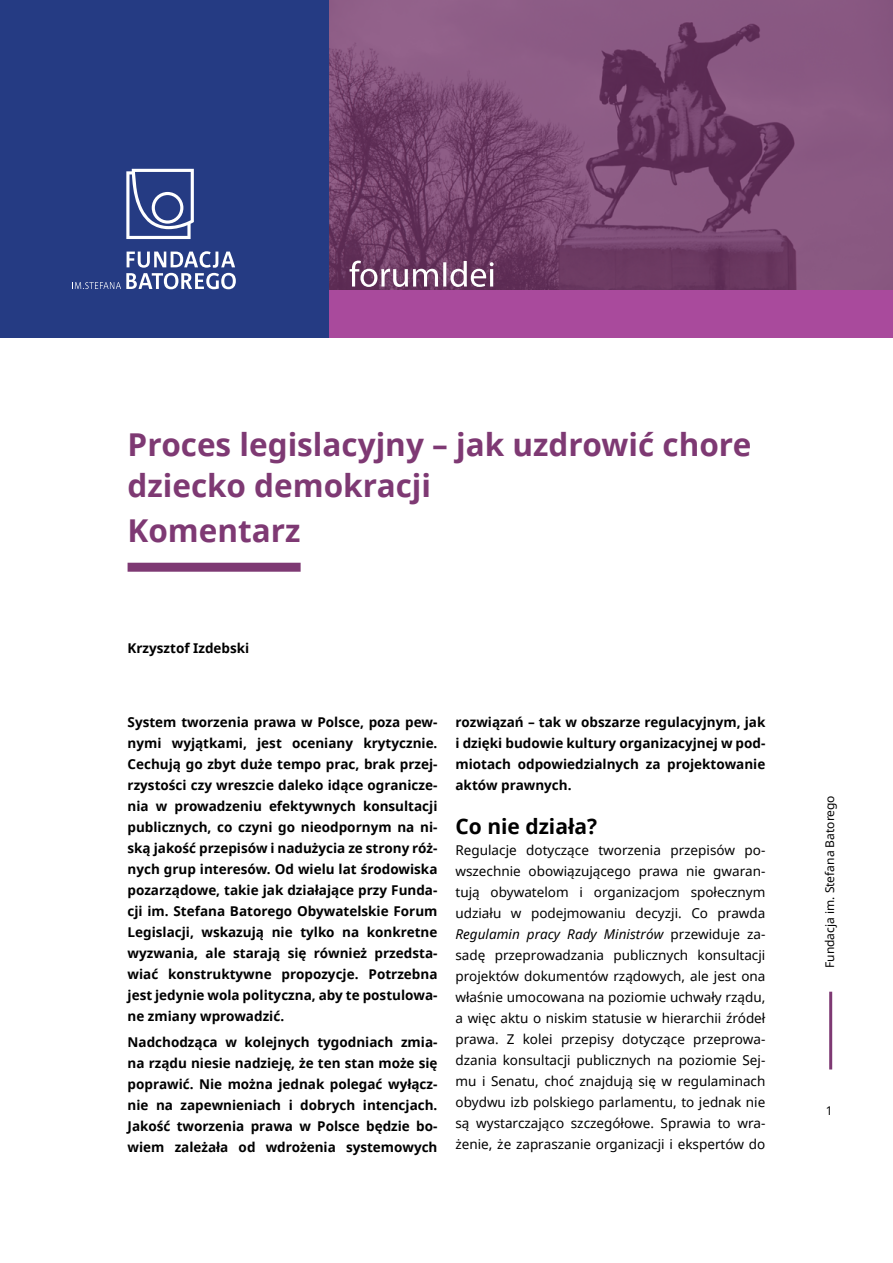
<style>
.page{position:relative;width:893px;height:1263px;background:#fff}
.page>*{position:absolute;margin:0;border:0;box-sizing:border-box;transform-origin:0 0}
.tytuł_główny{font:700 31.5px/40.5px "Noto Sans";color:#7e3973}
.NAGŁÓWEK_1{font:700 21px "Noto Sans";color:#000}
.BODY{font:700 13.5px/21px "Noto Sans";color:#000;text-align:justify}
.BODY-2{font:13.5px/21px "Noto Sans";color:#000;text-align:justify}
.body{font:700 13.5px "Noto Sans";color:#000}
.PAGINA{font:12px "Noto Sans";color:#000}
.s1{font-style:italic}
</style>
<div class="page">
<hr style="left:829px;top:992px;width:3px;height:77px;background:#7e3973">
<div style="left:128px;top:563px;width:173px;height:9px;background:#7e3973"></div>
<div style="left:0;top:195px;width:893px;height:143px;background:#a94a9c"></div>
<img style="left:328px;top:0;width:565px;height:289px">
<div style="left:0;top:0;width:328px;height:338px;background:#253b83"></div>
<svg style="left:72px;top:251px;width:164px;height:38px"></svg>
<svg style="left:126px;top:169px;width:68px;height:70px"></svg>
<svg style="left:350px;top:261px;width:144px;height:26px;background:#93708c"></svg>
<p class="tytuł_główny" style="left:128px;top:424px;width:625px">Proces legislacyjny – jak uzdrowić chore dziecko demokracji</p>
<p class="tytuł_główny" style="left:128px;top:509px;width:175px">Komentarz</p>
<p class="body" style="left:128px;top:638px;width:123px">Krzysztof Izdebski</p>
<p class="BODY" style="left:128px;top:711px;width:311px">System tworzenia prawa w Polsce, poza pew&shy;nymi wyjątkami, jest oceniany krytycznie.<br>Cechują go zbyt duże tempo prac, brak przej&shy;rzystości czy wreszcie daleko idące ogranicze&shy;nia w prowadzeniu efektywnych konsultacji publicznych, co czyni go nieodpornym na ni&shy;ską jakość przepisów i nadużycia ze strony róż&shy;nych grup interesów. Od wielu lat środowiska pozarządowe, takie jak działające przy Funda&shy;cji im. Stefana Batorego Obywatelskie Forum Legislacji, wskazują nie tylko na konkretne wyzwania, ale starają się również przedsta&shy;wiać konstruktywne propozycje. Potrzebna jest jedynie wola polityczna, aby te postulowa&shy;ne zmiany wprowadzić.</p>
<p class="BODY" style="left:128px;top:1031px;width:311px">Nadchodząca w kolejnych tygodniach zmia&shy;na rządu niesie nadzieję, że ten stan może się poprawić. Nie można jednak polegać wyłącz&shy;nie na zapewnieniach i dobrych intencjach.<br>Jakość tworzenia prawa w Polsce będzie bo&shy;wiem zależała od wdrożenia systemowych</p>
<p class="BODY" style="left:455px;top:711px;width:311px">rozwiązań – tak w obszarze regulacyjnym, jak i dzięki budowie kultury organizacyjnej w pod&shy;miotach odpowiedzialnych za projektowanie aktów prawnych.</p>
<p class="NAGŁÓWEK_1" style="left:455px;top:811px;width:143px">Co nie działa?</p>
<p class="BODY-2" style="left:455px;top:839px;width:311px">Regulacje dotyczące tworzenia przepisów po&shy;wszechnie obowiązującego prawa nie gwaran&shy;tują obywatelom i organizacjom społecznym udziału w podejmowaniu decyzji. Co prawda <span class="s1">Regulamin pracy Rady Ministrów</span> przewiduje za&shy;sadę przeprowadzania publicznych konsultacji projektów dokumentów rządowych, ale jest ona właśnie umocowana na poziomie uchwały rządu, a więc aktu o niskim statusie w hierarchii źródeł prawa. Z kolei przepisy dotyczące przeprowa&shy;dzania konsultacji publicznych na poziomie Sej&shy;mu i Senatu, choć znajdują się w regulaminach obydwu izb polskiego parlamentu, to jednak nie są wystarczająco szczegółowe. Sprawia to wra&shy;żenie, że zapraszanie organizacji i ekspertów do</p>
<p class="PAGINA" style="left:821px;top:968px;width:174px;rotate:-90deg">Fundacja im. Stefana Batorego</p>
<p class="PAGINA" style="left:826px;top:1102px;width:8px">1</p>
</div>
